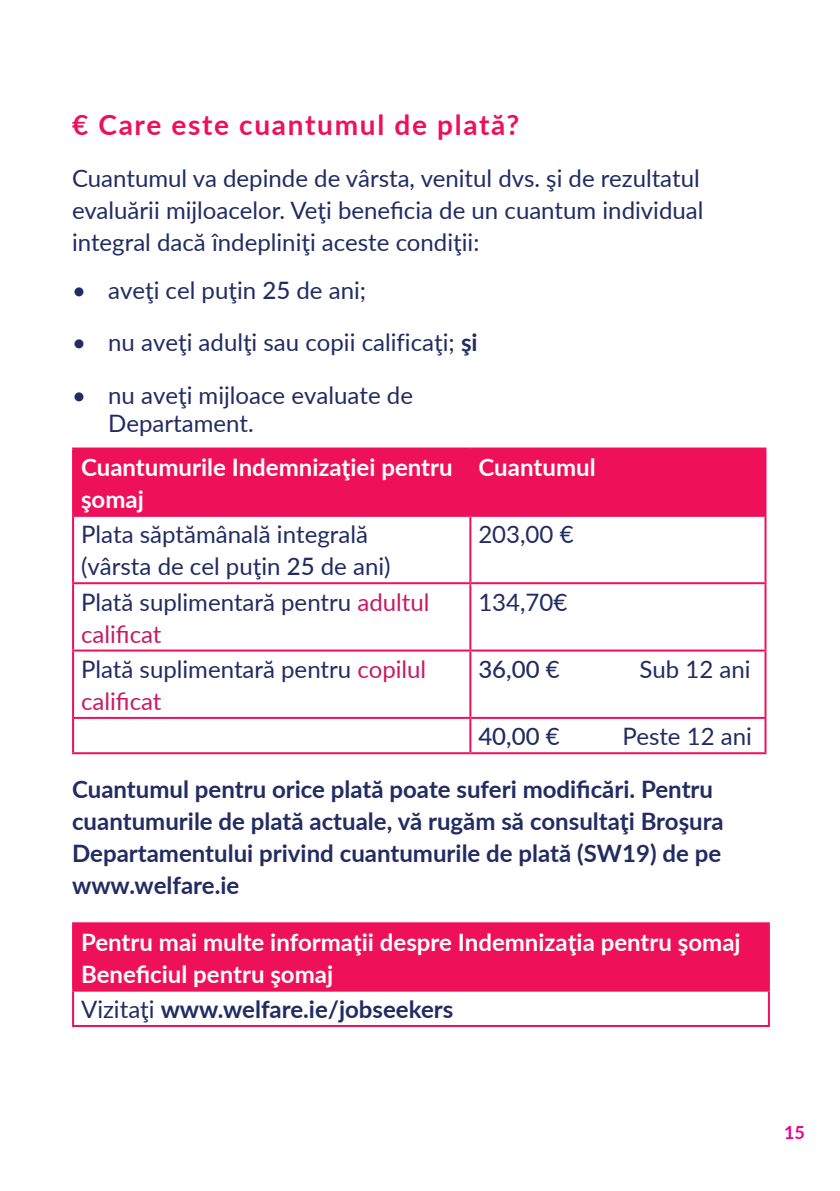
<style>
.page{position:relative;width:840px;height:1191px;background:#fff}
.page>*{position:absolute;margin:0;border:0;box-sizing:border-box;transform-origin:0 0}
.Part_1_Subheading{font:700 28px "Lato";letter-spacing:.06em;color:#ee1059}
.t1{font:24px/32px "Lato";color:#222c62}
.t2{font:700 24px/32px "Lato";color:#222c62}
.t3{font:700 24px/32px "Lato";color:#fff}
.t4{font:500 24px "Lato";color:#222c62}
.t5{font:700 18px "Lato";color:#ed028c}
.s1{font-weight:500}
.s2{font-weight:700}
.s3{color:#c71c62}
.s4{font-weight:400}
</style>
<div class="page">
<div style="left:74px;top:449px;width:690px;height:66px;background:#ee1059"></div>
<hr style="left:72px;top:447px;width:398px;height:2px;background:#ee1059">
<hr style="left:72px;top:449px;width:2px;height:66px;background:#ee1059">
<hr style="left:470px;top:447px;width:296px;height:2px;background:#ee1059">
<hr style="left:469px;top:449px;width:2px;height:66px;background:#ee1059">
<hr style="left:764px;top:449px;width:2px;height:66px;background:#ee1059">
<hr style="left:72px;top:515px;width:398px;height:2px;background:#ee1059">
<hr style="left:72px;top:517px;width:2px;height:65px;background:#ee1059">
<hr style="left:470px;top:515px;width:296px;height:2px;background:#ee1059">
<hr style="left:469px;top:517px;width:2px;height:65px;background:#ee1059">
<hr style="left:764px;top:517px;width:2px;height:65px;background:#ee1059">
<hr style="left:72px;top:582px;width:398px;height:2px;background:#ee1059">
<hr style="left:72px;top:584px;width:2px;height:65px;background:#ee1059">
<hr style="left:470px;top:582px;width:296px;height:2px;background:#ee1059">
<hr style="left:469px;top:584px;width:2px;height:65px;background:#ee1059">
<hr style="left:764px;top:584px;width:2px;height:65px;background:#ee1059">
<hr style="left:72px;top:649px;width:398px;height:2px;background:#ee1059">
<hr style="left:72px;top:651px;width:2px;height:66px;background:#ee1059">
<hr style="left:470px;top:649px;width:296px;height:2px;background:#ee1059">
<hr style="left:469px;top:651px;width:2px;height:66px;background:#ee1059">
<hr style="left:764px;top:651px;width:2px;height:66px;background:#ee1059">
<hr style="left:72px;top:717px;width:398px;height:2px;background:#ee1059">
<hr style="left:72px;top:719px;width:2px;height:33px;background:#ee1059">
<hr style="left:470px;top:717px;width:296px;height:2px;background:#ee1059">
<hr style="left:469px;top:719px;width:2px;height:33px;background:#ee1059">
<hr style="left:764px;top:719px;width:2px;height:33px;background:#ee1059">
<hr style="left:72px;top:752px;width:398px;height:2px;background:#ee1059">
<hr style="left:470px;top:752px;width:296px;height:2px;background:#ee1059">
<div style="left:73px;top:923px;width:695px;height:67px;background:#ee1059"></div>
<hr style="left:72px;top:922px;width:697px;height:2px;background:#ee1059">
<hr style="left:72px;top:924px;width:2px;height:65px;background:#ee1059">
<hr style="left:767px;top:924px;width:2px;height:65px;background:#ee1059">
<hr style="left:72px;top:989px;width:697px;height:2px;background:#ee1059">
<hr style="left:72px;top:991px;width:2px;height:34px;background:#ee1059">
<hr style="left:767px;top:991px;width:2px;height:34px;background:#ee1059">
<hr style="left:72px;top:1025px;width:697px;height:2px;background:#ee1059">
<p class="Part_1_Subheading" style="left:72px;top:105px;width:448px">€ Care este cuantumul de plată?</p>
<p class="t1" style="left:72px;top:162px;width:632px">Cuantumul va depinde de vârsta, venitul dvs. şi de rezultatul evaluării mijloacelor. Veţi beneficia de un cuantum individual integral dacă îndepliniţi aceste condiţii:</p>
<p class="t1" style="left:72px;top:274px;width:295px">• aveţi cel puţin <span class="s1">25</span> de ani;</p>
<p class="t1" style="left:72px;top:326px;width:407px">• nu aveţi adulţi sau copii calificaţi; <span class="s2">şi</span></p>
<p class="t1" style="left:108px;top:379px;width:306px;line-height:28.8px;text-indent:-36px">• nu aveţi mijloace evaluate de<br>Departament.</p>
<p class="t3" style="left:81px;top:450px;width:373px">Cuantumurile Indemnizaţiei pentru şomaj</p>
<p class="t3" style="left:478px;top:450px;width:119px">Cuantumul</p>
<p class="t1" style="left:81px;top:517px;width:311px">Plata săptămânală integrală (vârsta de cel puţin <span class="s1">25</span> de ani)</p>
<p class="t1" style="left:478px;top:517px;width:97px">203,00 €</p>
<p class="t1" style="left:81px;top:585px;width:350px">Plată suplimentară pentru <span class="s3">adultul calificat</span></p>
<p class="t1" style="left:478px;top:585px;width:90px">134,70€</p>
<p class="t1" style="left:81px;top:652px;width:346px">Plată suplimentară pentru <span class="s3">copilul calificat</span></p>
<p class="t4" style="left:478px;top:652px;width:83px">36,00 <span class="s4">€</span></p>
<p class="t1" style="left:639px;top:652px;width:112px">Sub 12 ani</p>
<p class="t1" style="left:622px;top:719px;width:131px">Peste 12 ani</p>
<p class="t2" style="left:72px;top:772px;width:653px">Cuantumul pentru orice plată poate suferi modificări. Pentru cuantumurile de plată actuale, vă rugăm să consultaţi Broşura Departamentului privind cuantumurile de plată (SW19) de pe www.welfare.ie</p>
<p class="t3" style="left:81px;top:924px;width:660px">Pentru mai multe informaţii despre Indemnizaţia pentru şomaj<br>Beneficiul pentru şomaj</p>
<p class="t2" style="left:81px;top:992px;width:373px"><span class="s4">Vizitaţi</span> www.welfare.ie/jobseekers</p>
<p class="t5" style="left:783px;top:1119px;width:22px">15</p>
</div>
